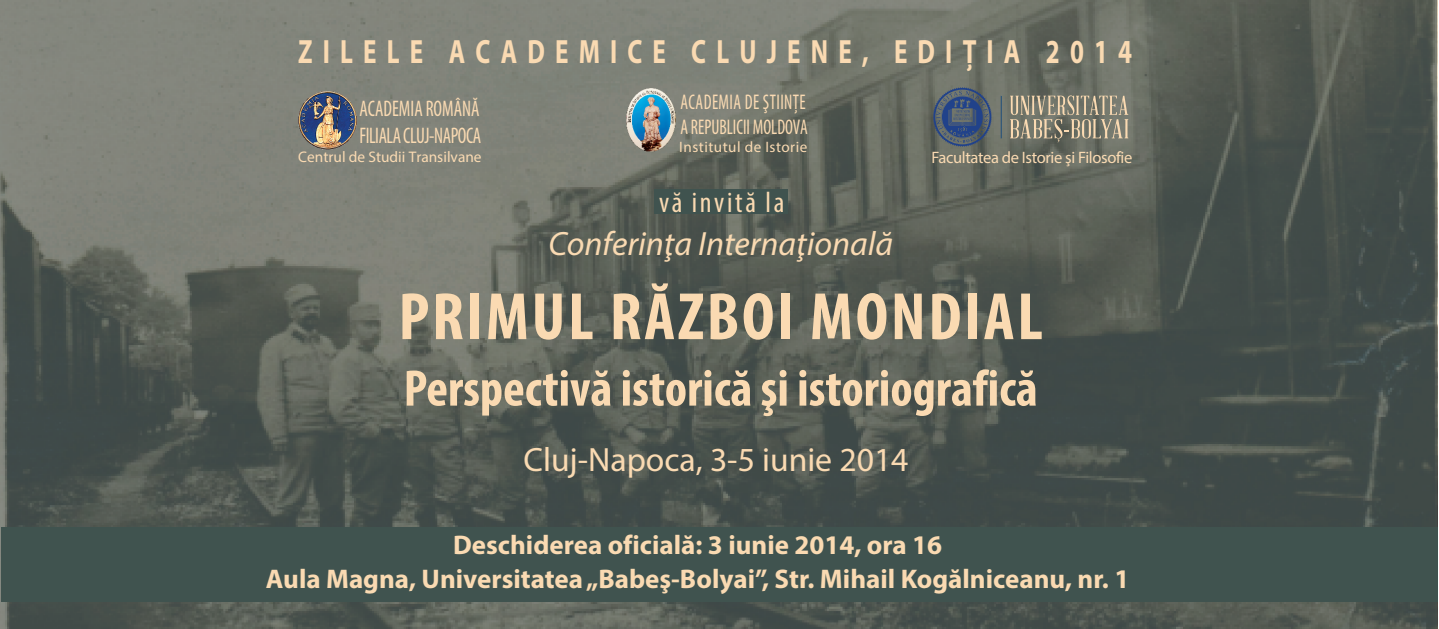
<style>
.page{position:relative;width:1439px;height:629px;background:#fff}
.page>*{position:absolute;margin:0;border:0;box-sizing:border-box;transform-origin:0 0}
.t1{font:700 condensed 67.5px "Myriad Pro";letter-spacing:.04em;color:#fadab2}
.t2{font:700 condensed 51.75px "Myriad Pro";color:#fadab2}
.t3{font:700 33.75px "Myriad Pro";letter-spacing:.405em;color:#fadab2;scale:.75 1}
.t4{font:33.75px "Myriad Pro";color:#fadab2}
.t5{font:italic 33.75px "Myriad Pro";color:#fadab2}
.t6{font:condensed 29.25px "Myriad Pro";letter-spacing:.095em;color:#fadab2}
.t7{font:700 27px/33.5px "Myriad Pro";color:#fadab2;text-align:center}
.t8{font:condensed 22.5px/26.8px "Myriad Pro";letter-spacing:-.02em;color:#fadab2;scale:.85 1}
.t9{font:condensed 21.38px/25.2px "Myriad Pro";color:#fadab2;scale:.83 1}
.t10{font:16.43px "Myriad Pro";letter-spacing:-.02em;color:#fadab2}
.t11{font:15.3px "Myriad Pro";color:#fadab2}
.t12{font:15.08px "Myriad Pro";letter-spacing:.03em;color:#fadab2}
</style>
<div class="page">
<img style="left:0;top:1px;width:1436px;height:628px">
<div style="left:1px;top:527px;width:1436px;height:74px;background:#40534f"></div>
<div style="left:654px;top:189px;width:134px;height:25px;background:#40534f"></div>
<img style="left:299px;top:92px;width:57px;height:57px">
<svg style="left:1010px;top:95px;width:118px;height:47px;background:#918c7a"></svg>
<svg style="left:932px;top:87px;width:60px;height:60px;background:#4d5d73"></svg>
<hr style="left:1001px;top:96px;width:1px;height:42px;background:#184976">
<img style="left:625px;top:87px;width:52px;height:65px">
<p class="t3" style="left:298px;top:37px;width:1113px">ZILELE ACADEMICE CLUJENE, EDIȚIA 2014</p>
<p class="t9" style="left:680px;top:91px;width:155px">ACADEMIA DE ŞTIINȚE<br>A REPUBLICII MOLDOVA</p>
<p class="t8" style="left:359px;top:97px;width:145px">ACADEMIA ROMÂNĂ<br>FILIALA CLUJ-NAPOCA</p>
<p class="t11" style="left:298px;top:150px;width:185px">Centrul de Studii Transilvane</p>
<p class="t10" style="left:931px;top:151px;width:202px">Facultatea de Istorie şi Filosofie</p>
<p class="t12" style="left:679px;top:141px;width:130px">Institutul de Istorie</p>
<p class="t6" style="left:659px;top:190px;width:127px">vă invită la</p>
<p class="t5" style="left:548px;top:229px;width:346px">Conferinţa Internaţională</p>
<h1 class="t1" style="left:398px;top:288px;width:646px">PRIMUL RĂZBOI MONDIAL</h1>
<h2 class="t2" style="left:404px;top:367px;width:635px">Perspectivă istorică şi istoriografică</h2>
<p class="t4" style="left:523px;top:446px;width:387px">Cluj-Napoca, 3-5 iunie 2014</p>
<p class="t7" style="left:266px;top:530px;width:865px">Deschiderea oficială: 3 iunie 2014, ora 16<br>Aula Magna, Universitatea „Babeş-Bolyai”, Str. Mihail Kogălniceanu, nr. 1</p>
</div>
